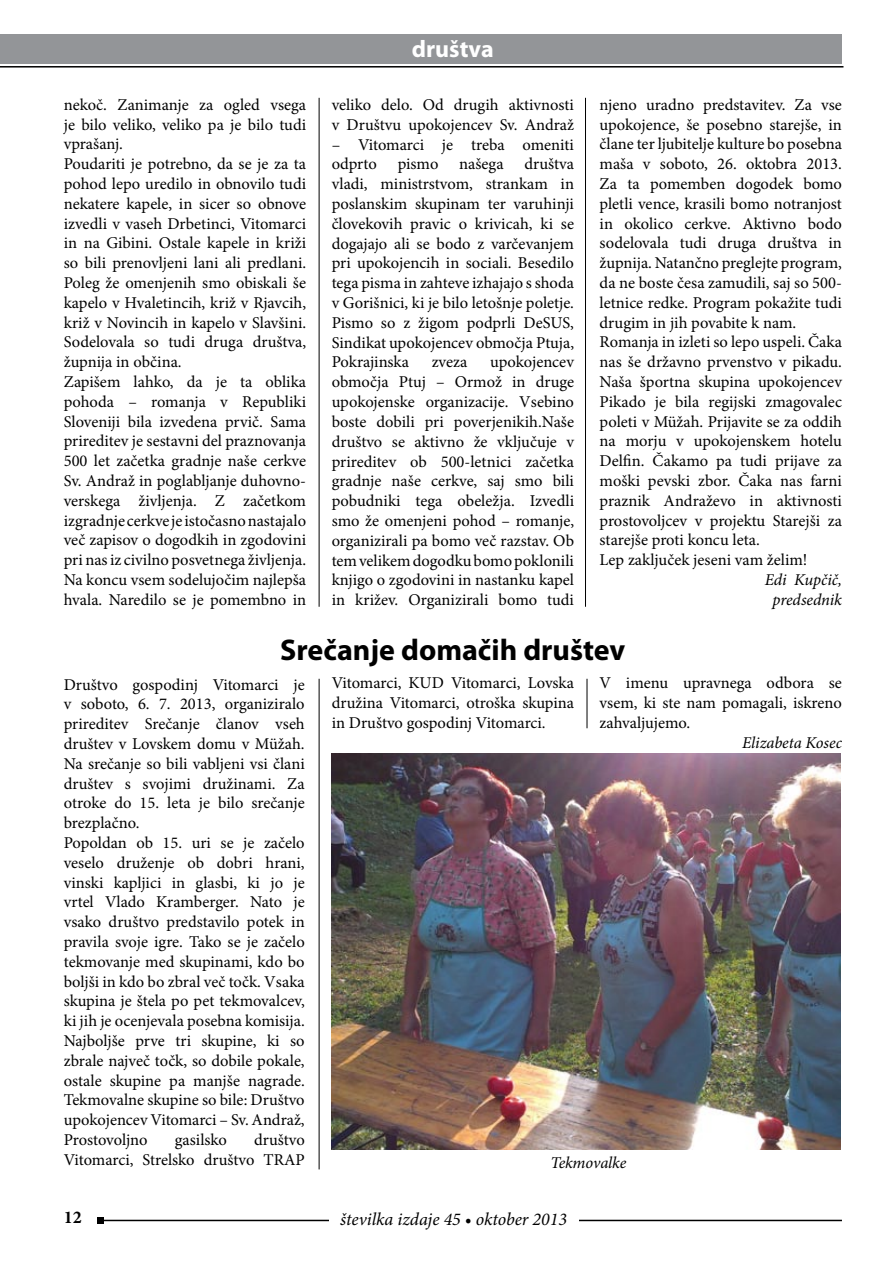
<style>
.page{position:relative;width:893px;height:1263px;background:#fff}
.page>*{position:absolute;margin:0;border:0;box-sizing:border-box;transform-origin:0 0}
.t1{font:700 30px "Myriad Pro";color:#000}
.t2{font:700 24px "Myriad Pro";color:#fff}
.t3{font:italic 18px "Minion Pro";letter-spacing:-.005em;color:#000}
.t4{font:700 18px "Minion Pro";color:#000}
.t5{font:16.5px/19.8px "Minion Pro";color:#000}
.t6{font:italic 16.5px/19.8px "Minion Pro";letter-spacing:-.005em;color:#000;text-align:center}
</style>
<div class="page">
<hr style="left:101px;top:1220px;width:741px;height:1px;background:#000">
<svg style="left:98px;top:1217px;width:6px;height:6px"></svg>
<div style="left:329px;top:1211px;width:249px;height:14px;background:#fff"></div>
<hr style="left:0;top:66px;width:843px;height:2px;background:#000">
<div style="left:0;top:34px;width:842px;height:30px;background:#939598"></div>
<hr style="left:585px;top:98px;width:1px;height:509px;background:#000">
<hr style="left:319px;top:98px;width:1px;height:509px;background:#000">
<hr style="left:319px;top:679px;width:1px;height:490px;background:#000">
<hr style="left:587px;top:679px;width:1px;height:49px;background:#000">
<img style="left:332px;top:754px;width:509px;height:395px">
<h2 class="t2" style="left:412px;top:33px;width:83px">društva</h2>
<p class="t5" style="left:64px;top:95px;width:244px">nekoč. Zanimanje za ogled vsega je bilo veliko, veliko pa je bilo tudi vprašanj.<br>Poudariti je potrebno, da se je za ta pohod lepo uredilo in obnovilo tudi nekatere kapele, in sicer so obnove izvedli v vaseh Drbetinci, Vitomarci in na Gibini. Ostale kapele in križi so bili prenovljeni lani ali predlani.<br>Poleg že omenjenih smo obiskali še kapelo v Hvaletincih, križ v Rjavcih, križ v Novincih in kapelo v Slavšini.<br>Sodelovala so tudi druga društva, župnija in občina.<br>Zapišem lahko, da je ta oblika pohoda – romanja v Republiki Sloveniji bila izvedena prvič. Sama prireditev je sestavni del praznovanja 500 let začetka gradnje naše cerkve Sv. Andraž in poglabljanje duhovno&shy;verskega življenja. Z začetkom izgradnje cerkve je istočasno nastajalo več zapisov o dogodkih in zgodovini pri nas iz civilno posvetnega življenja.<br>Na koncu vsem sodelujočim najlepša hvala. Naredilo se je pomembno in</p>
<p class="t5" style="left:332px;top:95px;width:244px">veliko delo. Od drugih aktivnosti v Društvu upokojencev Sv. Andraž</p>
<p class="t5" style="left:332px;top:135px;width:244px">– Vitomarci je treba omeniti odprto</p>
<p class="t5" style="left:332px;top:154px;width:244px;text-align:justify;text-indent:193px">društva vladi, ministrstvom, strankam in poslanskim skupinam ter varuhinji človekovih pravic o krivicah, ki se dogajajo ali se bodo z varčevanjem pri upokojencih in sociali. Besedilo tega pisma in zahteve izhajajo s shoda v Gorišnici, ki je bilo letošnje poletje.<br>Pismo so z žigom podprli DeSUS, Sindikat upokojencev območja Ptuja, Pokrajinska</p>
<p class="t5" style="left:398px;top:154px;width:42px">pismo</p>
<p class="t5" style="left:459px;top:154px;width:46px">našega</p>
<p class="t5" style="left:332px;top:352px;width:244px;text-align:justify;text-indent:158px">upokojencev območja Ptuj – Ormož in druge upokojenske organizacije. Vsebino boste dobili pri poverjenikih.Naše društvo se aktivno že vključuje v prireditev ob 500-letnici začetka gradnje naše cerkve, saj smo bili pobudniki tega obeležja. Izvedli smo že omenjeni pohod – romanje, organizirali pa bomo več razstav. Ob tem velikem dogodku bomo poklonili knjigo o zgodovini in nastanku kapel in križev. Organizirali bomo tudi</p>
<p class="t5" style="left:432px;top:352px;width:37px">zveza</p>
<p class="t5" style="left:600px;top:95px;width:244px">njeno uradno predstavitev. Za vse upokojence, še posebno starejše, in člane ter ljubitelje kulture bo posebna maša v soboto, 26. oktobra 2013.<br>Za ta pomemben dogodek bomo pletli vence, krasili bomo notranjost in okolico cerkve. Aktivno bodo sodelovala tudi druga društva in župnija. Natančno preglejte program, da ne boste česa zamudili, saj so 500- letnice redke. Program pokažite tudi drugim in jih povabite k nam.<br>Romanja in izleti so lepo uspeli. Čaka nas še državno prvenstvo v pikadu.<br>Naša športna skupina upokojencev Pikado je bila regijski zmagovalec poleti v Müžah. Prijavite se za oddih na morju v upokojenskem hotelu Delfin. Čakamo pa tudi prijave za moški pevski zbor. Čaka nas farni praznik Andraževo in aktivnosti prostovoljcev v projektu Starejši za starejše proti koncu leta.<br>Lep zaključek jeseni vam želim!</p>
<p class="t6" style="left:765px;top:570px;width:79px">Edi Kupčič, predsednik</p>
<h1 class="t1" style="left:280px;top:630px;width:347px">Srečanje domačih društev</h1>
<p class="t5" style="left:64px;top:674px;width:242px">Društvo gospodinj Vitomarci je v soboto, 6. 7. 2013, organiziralo prireditev Srečanje članov vseh društev v Lovskem domu v Müžah.<br>Na srečanje so bili vabljeni vsi člani društev s svojimi družinami. Za otroke do 15. leta je bilo srečanje brezplačno.<br>Popoldan ob 15. uri se je začelo veselo druženje ob dobri hrani, vinski kapljici in glasbi, ki jo je vrtel Vlado Kramberger. Nato je vsako društvo predstavilo potek in pravila svoje igre. Tako se je začelo tekmovanje med skupinami, kdo bo boljši in kdo bo zbral več točk. Vsaka skupina je štela po pet tekmovalcev, ki jih je ocenjevala posebna komisija.<br>Najboljše prve tri skupine, ki so zbrale največ točk, so dobile pokale, ostale skupine pa manjše nagrade.<br>Tekmovalne skupine so bile: Društvo upokojencev Vitomarci – Sv. Andraž,<br>Prostovoljno</p>
<p class="t5" style="left:332px;top:673px;width:244px;text-align:justify">Vitomarci, KUD Vitomarci, Lovska družina Vitomarci, otroška skupina in Društvo gospodinj Vitomarci.</p>
<p class="t5" style="left:600px;top:673px;width:244px;text-align:justify">V imenu upravnega odbora se vsem, ki ste nam pomagali, iskreno zahvaljujemo.</p>
<p class="t6" style="left:742px;top:732px;width:101px">Elizabeta Kosec</p>
<p class="t5" style="left:64px;top:1130px;width:242px;text-align:right">društvo<br>Vitomarci, Strelsko društvo TRAP</p>
<p class="t5" style="left:175px;top:1130px;width:54px">gasilsko</p>
<p class="t6" style="left:550px;top:1152px;width:78px">Tekmovalke</p>
<p class="t4" style="left:64px;top:1205px;width:19px">12</p>
<p class="t3" style="left:340px;top:1207px;width:228px">številka izdaje 45 • oktober 2013</p>
</div>
